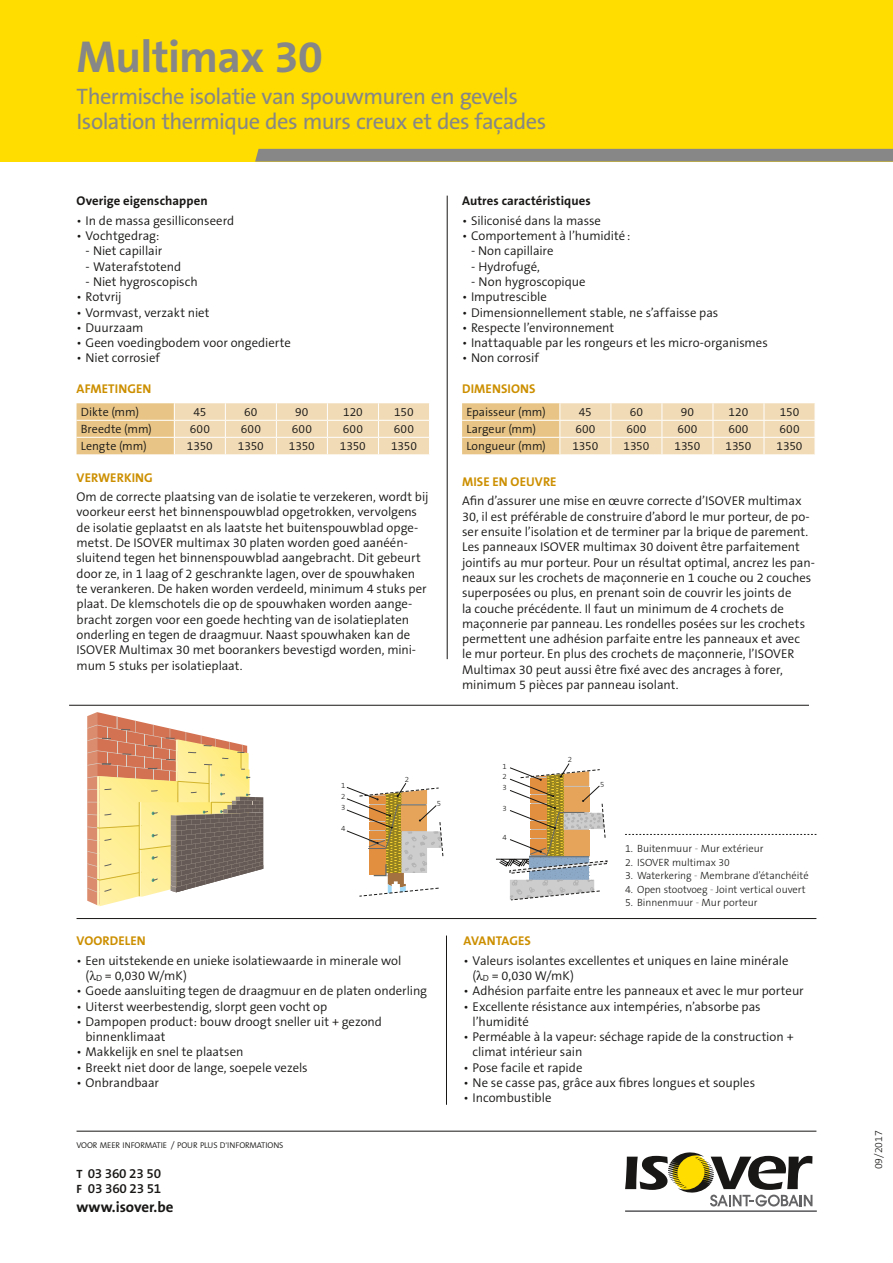
<style>
.page{position:relative;width:893px;height:1263px;background:#fff}
.page>*{position:absolute;margin:0;border:0;box-sizing:border-box;transform-origin:0 0}
.t1{font:700 45px "The Sans B7";letter-spacing:-.015em;color:#868786}
.t2{font:22.5px/25.5px "The Sans B5 Plain";letter-spacing:-.025em;color:#868786}
.t3{font:700 15px "The Sans B7";color:#181716}
.t4{font:600 13.5px/15px "The Sans B6";letter-spacing:-.015em;color:#181716}
.t5{font:300 12.75px/15.3px "The Sans B4";color:#181716}
.t6{font:700 12.75px "The Sans B7";letter-spacing:.01em;color:#cc8f00}
.t7{font:700 12.75px "The Sans B7";letter-spacing:.005em;color:#181716}
.t8{font:300 12px "The Sans B4";letter-spacing:-.005em;color:#181716}
.t9{font:300 10.5px "The Sans B3";color:#181716}
.t10{font:300 8.4px "The Sans B4";letter-spacing:-.015em;color:#181716}
.t11{font:300 7.8px/10.5px "The Sans B3";color:#181716}
.s1{color:#6e6e6e}
.s2{font-size:9px}
.s3{font-size:7.5px}
.s4{font-family:"The Sans B7";font-weight:700;font-size:12px}
</style>
<div class="page">
<div style="left:0;top:0;width:893px;height:162px;background:#fd0"></div>
<svg style="left:255px;top:149px;width:638px;height:13px;background:#8a8981"></svg>
<hr style="left:447px;top:196px;width:1px;height:463px;background:#181716">
<hr style="left:446px;top:935px;width:1px;height:170px;background:#181716">
<svg style="left:77px;top:403px;width:352px;height:51px;background:#efd7ad"></svg>
<svg style="left:462px;top:403px;width:353px;height:51px;background:#efd7ad"></svg>
<hr style="left:77px;top:918px;width:739px;height:1px;background:#181716">
<svg style="left:625px;top:834px;width:191px;height:1px"></svg>
<hr style="left:69px;top:705px;width:740px;height:1px;background:#181716">
<svg style="left:346px;top:783px;width:97px;height:114px"></svg>
<svg style="left:496px;top:763px;width:111px;height:137px"></svg>
<svg style="left:87px;top:712px;width:176px;height:194px"></svg>
<hr style="left:77px;top:1131px;width:739px;height:1px;background:#181716">
<hr style="left:625px;top:1210px;width:192px;height:2px;background:#646365">
<svg style="left:625px;top:1152px;width:187px;height:54px"></svg>
<h1 class="t1" style="left:77px;top:34px;width:248px">Multimax 30</h1>
<h2 class="t2" style="left:77px;top:84px;width:471px">Thermische isolatie van spouwmuren en gevels<br>Isolation thermique des murs creux et des façades</h2>
<p class="t7" style="left:77px;top:194px;width:133px">Overige eigenschappen</p>
<p class="t5" style="left:77px;top:213px;width:159px">• In de massa gesilliconseerd</p>
<p class="t5" style="left:77px;top:229px;width:84px">• Vochtgedrag:</p>
<p class="t5" style="left:86px;top:244px;width:78px">- Niet capillair</p>
<p class="t5" style="left:86px;top:259px;width:97px">- Waterafstotend</p>
<p class="t5" style="left:86px;top:274px;width:114px">- Niet hygroscopisch</p>
<p class="t5" style="left:77px;top:290px;width:47px">• Rotvrij</p>
<p class="t5" style="left:77px;top:305px;width:135px">• Vormvast, verzakt niet</p>
<p class="t5" style="left:77px;top:320px;width:68px">• Duurzaam</p>
<p class="t5" style="left:77px;top:336px;width:216px">• Geen voedingbodem voor ongedierte</p>
<p class="t5" style="left:77px;top:351px;width:85px">• Niet corrosief</p>
<p class="t6" style="left:77px;top:382px;width:76px">AFMETINGEN</p>
<p class="t8" style="left:81px;top:406px;width:60px">Dikte (mm)</p>
<p class="t8" style="left:193px;top:406px;width:14px">45</p>
<p class="t8" style="left:244px;top:406px;width:15px">60</p>
<p class="t8" style="left:295px;top:406px;width:15px">90</p>
<p class="t8" style="left:343px;top:406px;width:21px">120</p>
<p class="t8" style="left:394px;top:406px;width:21px">150</p>
<p class="t8" style="left:81px;top:423px;width:73px">Breedte (mm)</p>
<p class="t8" style="left:190px;top:423px;width:22px">600</p>
<p class="t8" style="left:241px;top:423px;width:22px">600</p>
<p class="t8" style="left:292px;top:423px;width:22px">600</p>
<p class="t8" style="left:343px;top:423px;width:22px">600</p>
<p class="t8" style="left:394px;top:423px;width:22px">600</p>
<p class="t8" style="left:81px;top:440px;width:67px">Lengte (mm)</p>
<p class="t8" style="left:187px;top:440px;width:27px">1350</p>
<p class="t8" style="left:238px;top:440px;width:27px">1350</p>
<p class="t8" style="left:289px;top:440px;width:27px">1350</p>
<p class="t8" style="left:340px;top:440px;width:27px">1350</p>
<p class="t8" style="left:391px;top:440px;width:27px">1350</p>
<p class="t6" style="left:77px;top:471px;width:78px">VERWERKING</p>
<p class="t5" style="left:77px;top:490px;width:353px">Om de correcte plaatsing van de isolatie te verzekeren, wordt bij voorkeur eerst het binnenspouwblad opgetrokken, vervolgens de isolatie geplaatst en als laatste het buitenspouwblad opge&shy;metst. De ISOVER multimax 30 platen worden goed aanéén&shy;sluitend tegen het binnenspouwblad aangebracht. Dit gebeurt door ze, in 1 laag of 2 geschrankte lagen, over de spouwhaken te verankeren. De haken worden verdeeld, minimum 4 stuks per plaat. De klemschotels die op de spouwhaken worden aange&shy;bracht zorgen voor een goede hechting van de isolatieplaten onderling en tegen de draagmuur. Naast spouwhaken kan de ISOVER Multimax 30 met boorankers bevestigd worden, mini&shy;mum 5 stuks per isolatieplaat.</p>
<p class="t7" style="left:462px;top:194px;width:130px">Autres caractéristiques</p>
<p class="t5" style="left:462px;top:213px;width:140px">• Siliconisé dans la masse</p>
<p class="t5" style="left:462px;top:229px;width:170px">• Comportement à l’humidité:</p>
<p class="t5" style="left:471px;top:244px;width:84px">- Non capillaire</p>
<p class="t5" style="left:471px;top:259px;width:70px">- Hydrofugé,</p>
<p class="t5" style="left:471px;top:274px;width:116px">- Non hygroscopique</p>
<p class="t5" style="left:462px;top:290px;width:86px">• Imputrescible</p>
<p class="t5" style="left:462px;top:305px;width:258px">• Dimensionnellement stable, ne s’affaisse pas</p>
<p class="t5" style="left:462px;top:320px;width:154px">• Respecte l’environnement</p>
<p class="t5" style="left:462px;top:336px;width:307px">• Inattaquable par les rongeurs et les micro-organismes</p>
<p class="t5" style="left:462px;top:351px;width:78px">• Non corrosif</p>
<p class="t6" style="left:462px;top:382px;width:75px">DIMENSIONS</p>
<p class="t8" style="left:466px;top:406px;width:81px">Epaisseur (mm)</p>
<p class="t8" style="left:579px;top:406px;width:14px">45</p>
<p class="t8" style="left:630px;top:406px;width:15px">60</p>
<p class="t8" style="left:681px;top:406px;width:15px">90</p>
<p class="t8" style="left:729px;top:406px;width:21px">120</p>
<p class="t8" style="left:780px;top:406px;width:21px">150</p>
<p class="t8" style="left:466px;top:423px;width:71px">Largeur (mm)</p>
<p class="t8" style="left:575px;top:423px;width:22px">600</p>
<p class="t8" style="left:626px;top:423px;width:22px">600</p>
<p class="t8" style="left:677px;top:423px;width:22px">600</p>
<p class="t8" style="left:728px;top:423px;width:22px">600</p>
<p class="t8" style="left:779px;top:423px;width:22px">600</p>
<p class="t8" style="left:466px;top:440px;width:81px">Longueur (mm)</p>
<p class="t8" style="left:572px;top:440px;width:27px">1350</p>
<p class="t8" style="left:623px;top:440px;width:27px">1350</p>
<p class="t8" style="left:674px;top:440px;width:27px">1350</p>
<p class="t8" style="left:725px;top:440px;width:27px">1350</p>
<p class="t8" style="left:776px;top:440px;width:27px">1350</p>
<p class="t6" style="left:462px;top:475px;width:96px">MISE EN OEUVRE</p>
<p class="t5" style="left:462px;top:494px;width:354px">Afin d’assurer une mise en œuvre correcte d’ISOVER multimax 30, il est préférable de construire d’abord le mur porteur, de po&shy;ser ensuite l’isolation et de terminer par la brique de parement.<br>Les panneaux ISOVER multimax 30 doivent être parfaitement jointifs au mur porteur. Pour un résultat optimal, ancrez les pan&shy;neaux sur les crochets de maçonnerie en 1 couche ou 2 couches superposées ou plus, en prenant soin de couvrir les joints de<br>la couche précédente. Il faut un minimum de 4 crochets de maçonnerie par panneau. Les rondelles posées sur les crochets permettent une adhésion parfaite entre les panneaux et avec<br>le mur porteur. En plus des crochets de maçonnerie, l’ISOVER Multimax 30 peut aussi être fixé avec des ancrages à forer, minimum 5 pièces par panneau isolant.</p>
<p class="t11" style="left:341px;top:781px;width:6px">1<br>2</p>
<p class="t11" style="left:341px;top:802px;width:6px">3</p>
<p class="t11" style="left:341px;top:823px;width:6px">4</p>
<p class="t11" style="left:405px;top:774px;width:6px">2</p>
<p class="t11" style="left:437px;top:799px;width:6px">5</p>
<p class="t11" style="left:502px;top:761px;width:6px">1<br>2</p>
<p class="t11" style="left:502px;top:783px;width:6px">3</p>
<p class="t11" style="left:502px;top:803px;width:6px">3</p>
<p class="t11" style="left:502px;top:832px;width:6px">4</p>
<p class="t11" style="left:568px;top:755px;width:6px">2</p>
<p class="t11" style="left:600px;top:779px;width:6px">5</p>
<p class="t9" style="left:625px;top:843px;width:140px">1. Buitenmuur <span class="s1">-</span> Mur extérieur</p>
<p class="t9" style="left:625px;top:857px;width:106px">2. ISOVER multimax 30</p>
<p class="t9" style="left:625px;top:870px;width:185px">3. Waterkering <span class="s1">-</span> Membrane d’étanchéité</p>
<p class="t9" style="left:625px;top:884px;width:182px">4. Open stootvoeg <span class="s1">-</span> Joint vertical ouvert</p>
<p class="t9" style="left:625px;top:897px;width:134px">5. Binnenmuur <span class="s1">-</span> Mur porteur</p>
<p class="t6" style="left:77px;top:934px;width:71px">VOORDELEN</p>
<p class="t5" style="left:86px;top:953px;width:317px;text-indent:-9px">• Een uitstekende en unieke isolatiewaarde in minerale wol ( <sub>D</sub> = 0,030 W/mK)</p>
<p class="t5" style="left:77px;top:984px;width:352px">• Goede aansluiting tegen de draagmuur en de platen onderling</p>
<p class="t5" style="left:77px;top:999px;width:252px">• Uiterst weerbestendig, slorpt geen vocht op</p>
<p class="t5" style="left:86px;top:1014px;width:298px;text-indent:-9px">• Dampopen product: bouw droogt sneller uit + gezond binnenklimaat</p>
<p class="t5" style="left:77px;top:1045px;width:168px">• Makkelijk en snel te plaatsen</p>
<p class="t5" style="left:77px;top:1060px;width:233px">• Breekt niet door de lange, soepele vezels</p>
<p class="t5" style="left:77px;top:1075px;width:84px">• Onbrandbaar</p>
<p class="t6" style="left:463px;top:934px;width:69px">AVANTAGES</p>
<p class="t5" style="left:472px;top:953px;width:318px;text-indent:-9px">• Valeurs isolantes excellentes et uniques en laine minérale ( <sub>D</sub> = 0,030 W/mK)</p>
<p class="t5" style="left:463px;top:984px;width:342px">• Adhésion parfaite entre les panneaux et avec le mur porteur</p>
<p class="t5" style="left:472px;top:999px;width:290px;text-indent:-9px">• Excellente résistance aux intempéries, n’absorbe pas l’humidité</p>
<p class="t5" style="left:472px;top:1030px;width:323px;text-indent:-9px">• Perméable à la vapeur: séchage rapide de la construction + climat intérieur sain</p>
<p class="t5" style="left:463px;top:1060px;width:120px">• Pose facile et rapide</p>
<p class="t5" style="left:463px;top:1075px;width:293px">• Ne se casse pas, grâce aux fibres longues et souples</p>
<p class="t5" style="left:463px;top:1091px;width:89px">• Incombustible</p>
<p class="t10" style="left:77px;top:1140px;width:208px">VOOR MEER INFORMATIE <span class="s2">/</span> POUR PLUS D<span class="s3">’</span>INFORMATIONS</p>
<p class="t4" style="left:77px;top:1166px;width:86px"><span class="s4">T</span> 03 360 23 50<br><span class="s4">F</span> 03 360 23 51</p>
<p class="t3" style="left:77px;top:1199px;width:98px">www.isover.be</p>
<p class="t9" style="left:873px;top:1169px;width:41px;rotate:-90deg">09/2017</p>
</div>
